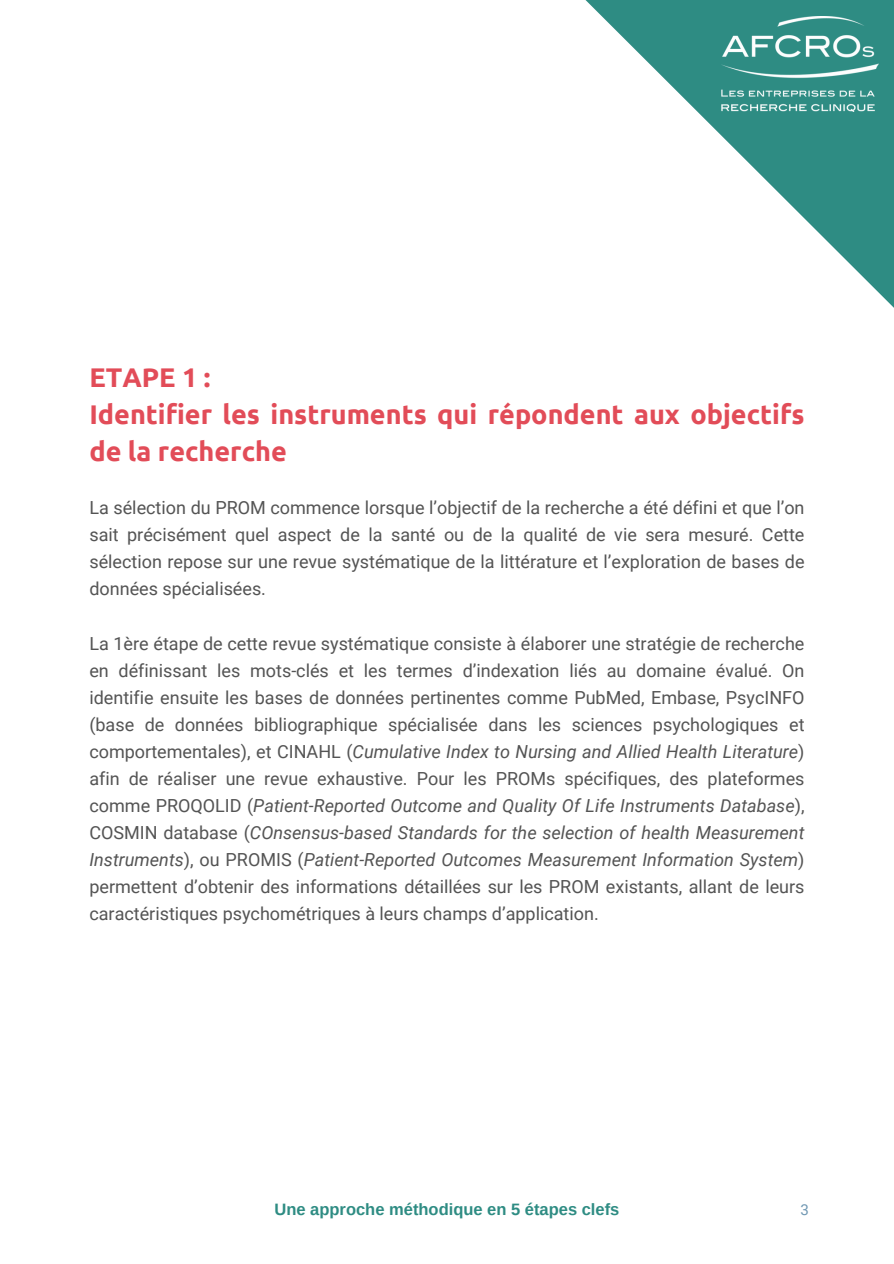
<style>
.page{position:relative;width:894px;height:1264px;background:#fff}
.page>*{position:absolute;margin:0;border:0;box-sizing:border-box;transform-origin:0 0}
.t1{font:700 27px/37.2px "Ubuntu";color:#e24c58}
.t2{font:18px/27px "Roboto";color:#545454;text-align:justify}
.t3{font:700 16.5px "Arimo";color:#2e8c83}
.t4{font:15px "Roboto";color:#7098b3}
.s1{font-style:italic}
</style>
<div class="page">
<svg style="left:585px;top:0;width:308px;height:307px"></svg>
<p class="t1" style="left:89px;top:358px;width:716px">ETAPE 1 :<br>Identifier les instruments qui répondent aux objectifs de la recherche</p>
<h1 class="t2" style="left:89px;top:495px;width:716px">La sélection du PROM commence lorsque l’objectif de la recherche a été défini et que l’on sait précisément quel aspect de la santé ou de la qualité de vie sera mesuré. Cette sélection repose sur une revue systématique de la littérature et l’exploration de bases de données spécialisées.</h1>
<p class="t2" style="left:89px;top:630px;width:716px">La 1ère étape de cette revue systématique consiste à élaborer une stratégie de recherche en définissant les mots-clés et les termes d’indexation liés au domaine évalué. On identifie ensuite les bases de données pertinentes comme PubMed, Embase, PsycINFO (base de données bibliographique spécialisée dans les sciences psychologiques et comportementales), et CINAHL (<span class="s1">Cumulative Index to Nursing and Allied Health Literature</span>) afin de réaliser une revue exhaustive. Pour les PROMs spécifiques, des plateformes comme PROQOLID (<span class="s1">Patient-Reported Outcome and Quality Of Life Instruments Database</span>), COSMIN database (<span class="s1">COnsensus-based Standards for the selection of health Measurement Instruments</span>), ou PROMIS (<span class="s1">Patient-Reported Outcomes Measurement Information System</span>) permettent d’obtenir des informations détaillées sur les PROM existants, allant de leurs caractéristiques psychométriques à leurs champs d’application.</p>
<p class="t3" style="left:274px;top:1200px;width:346px">Une approche méthodique en 5 étapes clefs</p>
<p class="t4" style="left:800px;top:1201px;width:10px">3</p>
</div>
